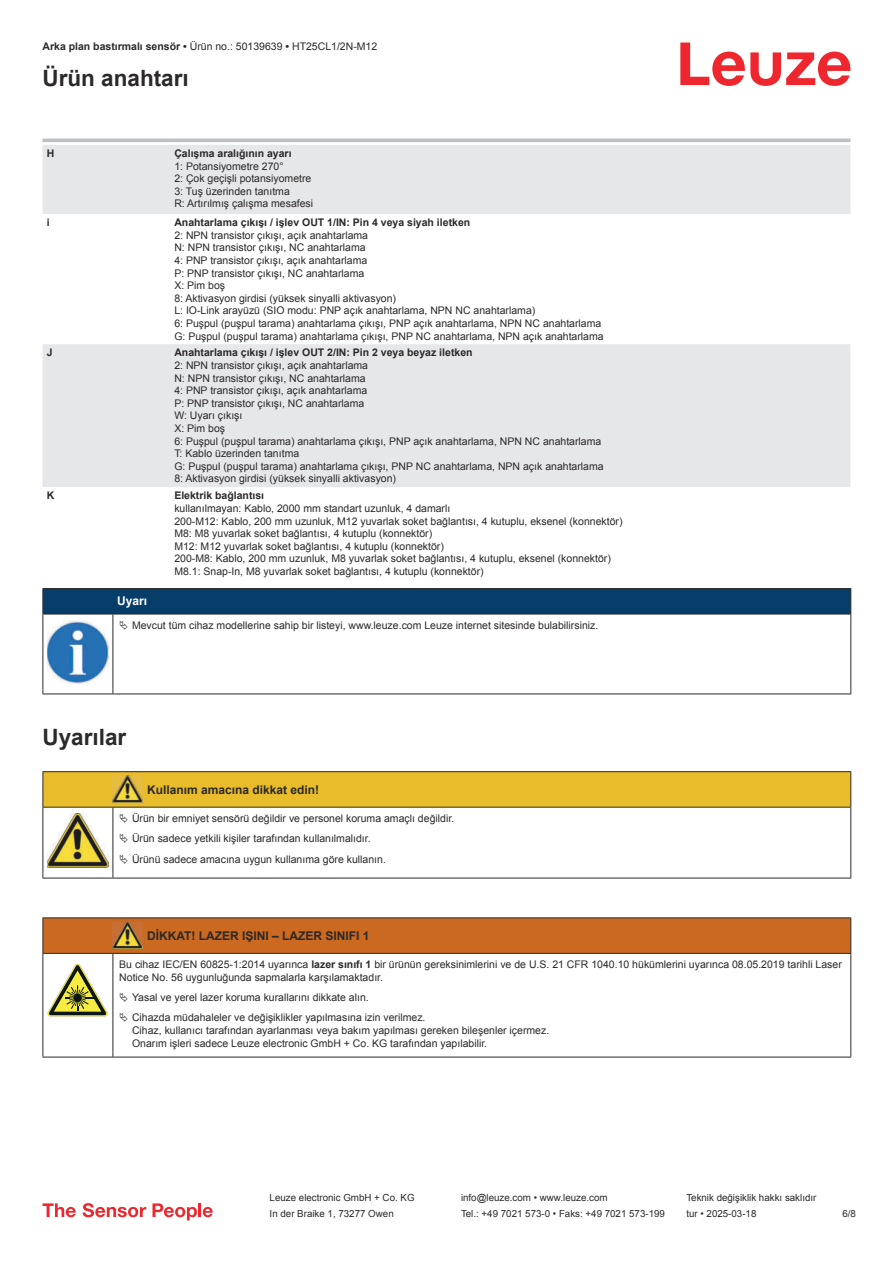
<style>
.page{position:relative;width:893px;height:1263px;background:#fff}
.page>*{position:absolute;margin:0;border:0;box-sizing:border-box;transform-origin:0 0}
.t1{font:700 22.5px "Arial";color:#2b292a}
.t2{font:700 12px "Arial";color:#2b292a}
.t3{font:700 12px "Arial";color:#fff}
.t4{font:10.5px/12.6px "Arial";color:#2b292a}
.t5{font:700 10.5px "Arial";color:#2b292a}
.t6{font:9.75px "Arial";color:#2b292a}
.s1{font-weight:700}
</style>
<div class="page">
<svg style="left:680px;top:43px;width:170px;height:43px"></svg>
<svg style="left:43px;top:145px;width:807px;height:342px;fill:#e6e7e9"></svg>
<hr style="left:43px;top:139px;width:127px;height:3px;background:#bdbfc1">
<hr style="left:170px;top:139px;width:680px;height:3px;background:#bdbfc1">
<svg style="left:43px;top:1203px;width:33px;height:14px"></svg>
<svg style="left:83px;top:1203px;width:63px;height:14px"></svg>
<svg style="left:153px;top:1203px;width:44px;height:17px"></svg>
<hr style="left:198px;top:1203px;width:3px;height:14px;background:#ed272d">
<svg style="left:203px;top:1207px;width:10px;height:10px"></svg>
<svg style="left:44px;top:615px;width:806px;height:79px"></svg>
<hr style="left:43px;top:614px;width:70px;height:1px;background:#2b292a">
<svg style="left:43px;top:588px;width:808px;height:26px;background:#083b65"></svg>
<hr style="left:113px;top:614px;width:738px;height:1px;background:#2b292a">
<hr style="left:43px;top:614px;width:1px;height:75px;background:#2b292a">
<hr style="left:113px;top:614px;width:1px;height:75px;background:#2b292a">
<hr style="left:850px;top:614px;width:1px;height:75px;background:#2b292a">
<hr style="left:43px;top:694px;width:70px;height:1px;background:#2b292a">
<hr style="left:113px;top:694px;width:738px;height:1px;background:#2b292a">
<img style="left:47px;top:620px;width:61px;height:63px">
<div style="left:115px;top:615px;width:734px;height:20px;background:#fff"></div>
<hr style="left:43px;top:771px;width:70px;height:1px;background:#2b292a">
<hr style="left:113px;top:771px;width:30px;height:1px;background:#2b292a">
<hr style="left:143px;top:771px;width:708px;height:1px;background:#2b292a">
<hr style="left:43px;top:878px;width:70px;height:1px;background:#2b292a">
<hr style="left:113px;top:878px;width:30px;height:1px;background:#2b292a">
<hr style="left:143px;top:878px;width:708px;height:1px;background:#2b292a">
<div style="left:44px;top:918px;width:806px;height:35px;background:#ca691f"></div>
<svg style="left:44px;top:954px;width:806px;height:103px"></svg>
<hr style="left:43px;top:917px;width:70px;height:1px;background:#2b292a">
<hr style="left:43px;top:918px;width:1px;height:35px;background:#2b292a">
<hr style="left:43px;top:953px;width:70px;height:1px;background:#2b292a">
<hr style="left:113px;top:917px;width:30px;height:1px;background:#2b292a">
<hr style="left:113px;top:953px;width:30px;height:1px;background:#2b292a">
<hr style="left:143px;top:917px;width:708px;height:1px;background:#2b292a">
<hr style="left:850px;top:918px;width:1px;height:35px;background:#2b292a">
<hr style="left:143px;top:953px;width:708px;height:1px;background:#2b292a">
<hr style="left:43px;top:954px;width:1px;height:98px;background:#2b292a">
<hr style="left:113px;top:954px;width:1px;height:98px;background:#2b292a">
<hr style="left:850px;top:954px;width:1px;height:98px;background:#2b292a">
<hr style="left:43px;top:1057px;width:70px;height:1px;background:#2b292a">
<hr style="left:113px;top:1057px;width:30px;height:1px;background:#2b292a">
<hr style="left:143px;top:1057px;width:708px;height:1px;background:#2b292a">
<img style="left:113px;top:922px;width:30px;height:26px">
<svg style="left:47px;top:964px;width:60px;height:52px"></svg>
<svg style="left:115px;top:954px;width:734px;height:99px"></svg>
<svg style="left:43px;top:772px;width:808px;height:106px"></svg>
<svg style="left:120px;top:992px;width:8px;height:10px"></svg>
<svg style="left:120px;top:1013px;width:8px;height:9px"></svg>
<p class="t4" style="left:43px;top:41px;width:336px"><span class="s1">Arka plan bastırmalı sensör •</span> Ürün no.: 50139639 <span class="s1">•</span> HT25CL1/2N-M12</p>
<h1 class="t1" style="left:43px;top:63px;width:148px">Ürün anahtarı</h1>
<p class="t5" style="left:47px;top:149px;width:9px">H</p>
<p class="t5" style="left:174px;top:146px;width:119px">Çalışma aralığının ayarı</p>
<p class="t4" style="left:174px;top:160px;width:140px">1: Potansiyometre 270°<br>2: Çok geçişli potansiyometre<br>3: Tuş üzerinden tanıtma<br>R: Artırılmış çalışma mesafesi</p>
<p class="t5" style="left:47px;top:218px;width:4px">i</p>
<p class="t5" style="left:174px;top:215px;width:297px">Anahtarlama çıkışı / işlev OUT 1/IN: Pin 4 veya siyah iletken</p>
<p class="t4" style="left:174px;top:229px;width:431px">2: NPN transistor çıkışı, açık anahtarlama<br>N: NPN transistor çıkışı, NC anahtarlama<br>4: PNP transistor çıkışı, açık anahtarlama<br>P: PNP transistor çıkışı, NC anahtarlama<br>X: Pim boş<br>8: Aktivasyon girdisi (yüksek sinyalli aktivasyon)<br>L: IO-Link arayüzü (SIO modu: PNP açık anahtarlama, NPN NC anahtarlama)<br>6: Puşpul (puşpul tarama) anahtarlama çıkışı, PNP açık anahtarlama, NPN NC anahtarlama G: Puşpul (puşpul tarama) anahtarlama çıkışı, PNP NC anahtarlama, NPN açık anahtarlama</p>
<p class="t5" style="left:47px;top:345px;width:7px">J</p>
<p class="t5" style="left:174px;top:345px;width:300px">Anahtarlama çıkışı / işlev OUT 2/IN: Pin 2 veya beyaz iletken</p>
<p class="t4" style="left:174px;top:359px;width:431px">2: NPN transistor çıkışı, açık anahtarlama<br>N: NPN transistor çıkışı, NC anahtarlama<br>4: PNP transistor çıkışı, açık anahtarlama<br>P: PNP transistor çıkışı, NC anahtarlama<br>W: Uyarı çıkışı<br>X: Pim boş<br>6: Puşpul (puşpul tarama) anahtarlama çıkışı, PNP açık anahtarlama, NPN NC anahtarlama T: Kablo üzerinden tanıtma<br>G: Puşpul (puşpul tarama) anahtarlama çıkışı, PNP NC anahtarlama, NPN açık anahtarlama 8: Aktivasyon girdisi (yüksek sinyalli aktivasyon)</p>
<p class="t5" style="left:47px;top:492px;width:9px">K</p>
<p class="t5" style="left:174px;top:488px;width:91px">Elektrik bağlantısı</p>
<p class="t4" style="left:174px;top:502px;width:450px">kullanılmayan: Kablo, 2000 mm standart uzunluk, 4 damarlı<br>200-M12: Kablo, 200 mm uzunluk, M12 yuvarlak soket bağlantısı, 4 kutuplu, eksenel (konnektör)<br>M8: M8 yuvarlak soket bağlantısı, 4 kutuplu (konnektör)<br>M12: M12 yuvarlak soket bağlantısı, 4 kutuplu (konnektör)<br>200-M8: Kablo, 200 mm uzunluk, M8 yuvarlak soket bağlantısı, 4 kutuplu, eksenel (konnektör)<br>M8.1: Snap-In, M8 yuvarlak soket bağlantısı, 4 kutuplu (konnektör)</p>
<p class="t3" style="left:117px;top:593px;width:32px">Uyarı</p>
<p class="t4" style="left:132px;top:619px;width:468px">Mevcut tüm cihaz modellerine sahip bir listeyi, www.leuze.com Leuze internet sitesinde bulabilirsiniz.</p>
<h1 class="t1" style="left:43px;top:721px;width:85px">Uyarılar</h1>
<p class="t2" style="left:147px;top:781px;width:174px">Kullanım amacına dikkat edin!</p>
<p class="t4" style="left:132px;top:808px;width:324px;line-height:20.2px">Ürün bir emniyet sensörü değildir ve personel koruma amaçlı değildir.<br>Ürün sadece yetkili kişiler tarafından kullanılmalıdır.<br>Ürünü sadece amacına uygun kullanıma göre kullanın.</p>
<p class="t2" style="left:147px;top:927px;width:224px">DİKKAT! LAZER IŞINI – LAZER SINIFI 1</p>
<p class="t4" style="left:119px;top:958px;width:724px">Bu cihaz IEC/EN 60825-1:2014 uyarınca <span class="s1">lazer sınıfı 1</span> bir ürünün gereksinimlerini ve de U.S. 21 CFR 1040.10 hükümlerini uyarınca 08.05.2019 tarihli Laser<br>Notice No. 56 uygunluğunda sapmalarla karşılamaktadır.</p>
<p class="t4" style="left:132px;top:987px;width:295px;line-height:20.2px">Yasal ve yerel lazer koruma kurallarını dikkate alın.<br>Cihazda müdahaleler ve değişiklikler yapılmasına izin verilmez.</p>
<p class="t4" style="left:132px;top:1024px;width:419px">Cihaz, kullanıcı tarafından ayarlanması veya bakım yapılması gereken bileşenler içermez.<br>Onarım işleri sadece Leuze electronic GmbH + Co. KG tarafından yapılabilir.</p>
<p class="t6" style="left:270px;top:1191px;width:146px">Leuze electronic GmbH + Co. KG</p>
<p class="t6" style="left:461px;top:1191px;width:148px">info@leuze.com • www.leuze.com</p>
<p class="t6" style="left:686px;top:1191px;width:132px">Teknik değişiklik hakkı saklıdır</p>
<p class="t6" style="left:270px;top:1207px;width:126px">In der Braike 1, 73277 Owen</p>
<p class="t6" style="left:461px;top:1207px;width:205px">Tel.: +49 7021 573-0 • Faks: +49 7021 573-199</p>
<p class="t6" style="left:686px;top:1207px;width:72px">tur • 2025-03-18</p>
<p class="t6" style="left:842px;top:1210px;width:15px">6 /8</p>
</div>
